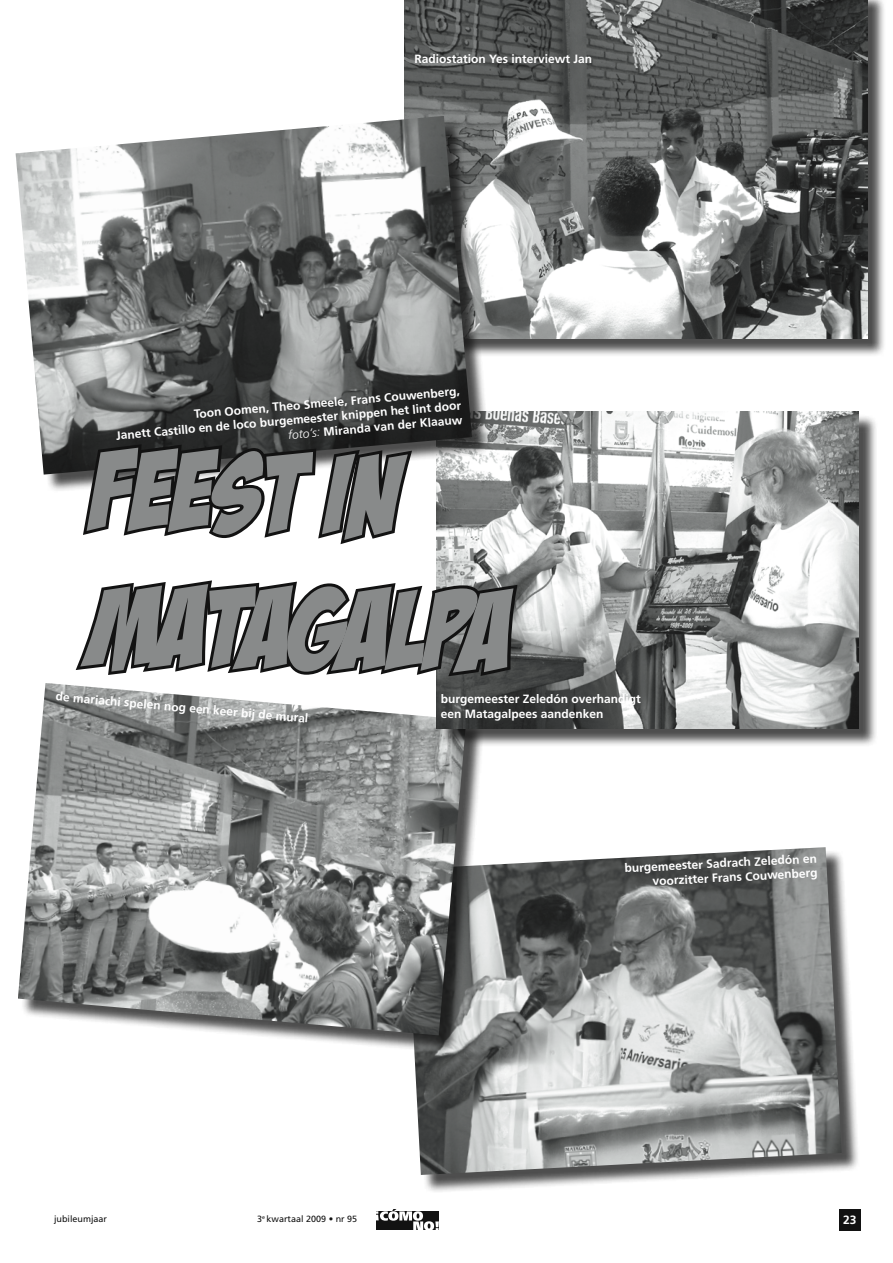
<style>
.page{position:relative;width:893px;height:1263px;background:#fff}
.page>*{position:absolute;margin:0;border:0;box-sizing:border-box;transform-origin:0 0}
.t1{font:112.5px/134.7px "Bada Boom BB";color:#888a8a}
.t2{font:700 12px/14.4px "Frutiger";color:#fff;text-align:right}
.t3{font:9px "Frutiger";color:#121212}
.t4{font:5.25px "Frutiger";color:#121212}
.s1{font-weight:300;font-style:italic}
</style>
<div class="page">
<div style="left:407px;top:849px;width:453px;height:344px;background:#121212;opacity:.75"></div>
<img style="left:407px;top:847px;width:435px;height:328px">
<div style="left:20px;top:685px;width:464px;height:368px;background:#121212;opacity:.75"></div>
<img style="left:18px;top:683px;width:448px;height:352px">
<div style="left:439px;top:414px;width:438px;height:333px;background:#121212;opacity:.75"></div>
<img style="left:436px;top:412px;width:423px;height:316px">
<svg style="left:376px;top:1209px;width:63px;height:21px"></svg>
<div style="left:839px;top:1209px;width:21px;height:21px;background:#121212"></div>
<div style="left:407px;top:0;width:479px;height:357px;background:#121212;opacity:.75"></div>
<img style="left:416px;top:0;width:451px;height:338px">
<div style="left:18px;top:118px;width:472px;height:374px;background:#121212;opacity:.75"></div>
<img style="left:16px;top:116px;width:456px;height:359px">
<svg style="left:79px;top:0;width:337px;height:545px"></svg>
<svg style="left:71px;top:524px;width:98px;height:529px"></svg>
<svg style="left:138px;top:577px;width:383px;height:103px"></svg>
<p class="t2" style="left:415px;top:52px;width:179px">Radiostation Yes interviewt Jan</p>
<p class="t2" style="left:114px;top:414px;width:348px;rotate:-5deg">Toon Oomen, Theo Smeele, Frans Couwenberg,<br>Janett Castillo en de loco burgemeester knippen het lint door <span class="s1">foto’s:</span> Miranda van der Klaauw</p>
<h1 class="t1" style="left:94px;top:424px;width:423px;rotate:1deg">feest in matagalpa</h1>
<p class="t2" style="left:56px;top:689px;width:255px;rotate:5deg">de mariachi spelen nog een keer bij de mural</p>
<p class="t2" style="left:441px;top:692px;width:202px;text-align:left">burgemeester Zeledón overhandigt een Matagalpees aandenken</p>
<p class="t2" style="left:624px;top:861px;width:194px;rotate:-3deg">burgemeester Sadrach Zeledón en voorzitter Frans Couwenberg</p>
<p class="t3" style="left:54px;top:1214px;width:55px">jubileumjaar</p>
<p class="t3" style="left:267px;top:1214px;width:92px">kwartaal 2009 • nr 95</p>
<p class="t3" style="left:257px;top:1214px;width:7px">3</p>
<p class="t2" style="left:843px;top:1213px;width:15px">23</p>
<p class="t4" style="left:262px;top:1214px;width:4px">e</p>
</div>
